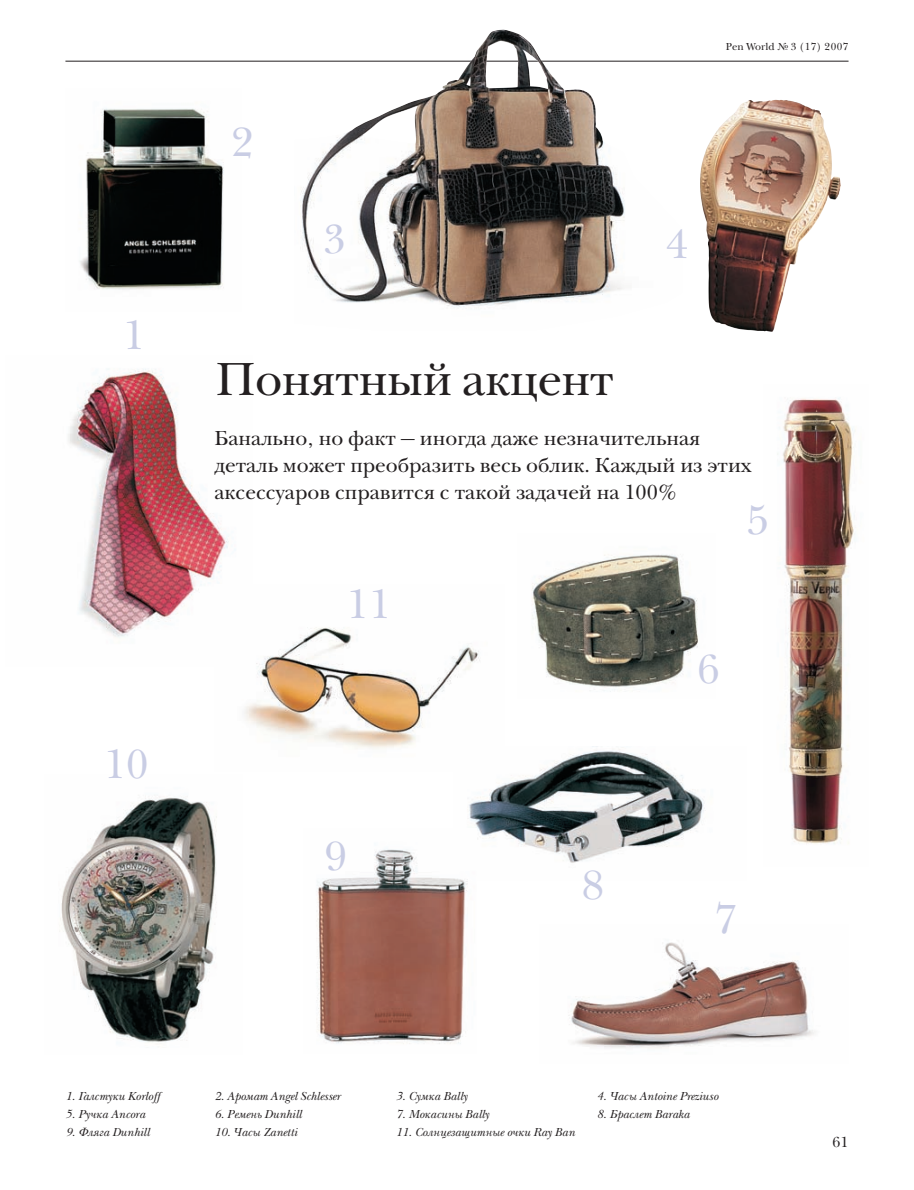
<style>
.page{position:relative;width:914px;height:1190px;background:#fff}
.page>*{position:absolute;margin:0;border:0;box-sizing:border-box;transform-origin:0 0}
.t1{font:48px "New Baskerville C";letter-spacing:-.01em;color:#231f20}
.t2{font:42px "New Baskerville C";color:#c9cde4}
.t3{font:21px/27px "New Baskerville C";color:#231f20}
.t4{font:15px "New Baskerville C";color:#231f20}
.t5{font:italic 12px "New Baskerville C";color:#231f20}
.t6{font:10.5px "New Baskerville C";color:#231f20}
</style>
<div class="page">
<img style="left:783px;top:398px;width:72px;height:446px">
<img style="left:68px;top:369px;width:161px;height:268px">
<hr style="left:65px;top:61px;width:783px;height:1px;background:#231f20">
<img style="left:80px;top:108px;width:144px;height:182px">
<img style="left:294px;top:30px;width:388px;height:278px">
<img style="left:700px;top:100px;width:140px;height:232px">
<img style="left:532px;top:554px;width:166px;height:138px">
<img style="left:568px;top:942px;width:247px;height:106px">
<img style="left:469px;top:746px;width:236px;height:117px">
<img style="left:317px;top:828px;width:159px;height:216px">
<img style="left:60px;top:797px;width:157px;height:245px">
<img style="left:214px;top:585px;width:290px;height:186px">
<h2 class="t2" style="left:123px;top:319px;width:24px">1</h2>
<h2 class="t2" style="left:104px;top:749px;width:46px">10</h2>
<h2 class="t2" style="left:231px;top:127px;width:24px">2</h2>
<p class="t6" style="left:725px;top:43px;width:124px">Pen World № 3 (17) 2007</p>
<h2 class="t2" style="left:323px;top:224px;width:24px">3</h2>
<h2 class="t2" style="left:665px;top:228px;width:24px">4</h2>
<h1 class="t1" style="left:216px;top:362px;width:399px">Понятный акцент</h1>
<h3 class="t3" style="left:214px;top:427px;width:539px">Банально, но факт — иногда даже незначительная деталь может преобразить весь облик. Каждый из этих аксессуаров справится с такой задачей на 100%</h3>
<h2 class="t2" style="left:746px;top:505px;width:24px">5</h2>
<h2 class="t2" style="left:346px;top:588px;width:46px">11</h2>
<h2 class="t2" style="left:324px;top:840px;width:24px">9</h2>
<h2 class="t2" style="left:581px;top:870px;width:24px">8</h2>
<h2 class="t2" style="left:697px;top:654px;width:24px">6</h2>
<h2 class="t2" style="left:714px;top:904px;width:24px">7</h2>
<p class="t5" style="left:65px;top:1091px;width:96px">1. Галстуки Korloff</p>
<p class="t5" style="left:214px;top:1091px;width:127px">2. Аромат Angel Schlesser</p>
<p class="t5" style="left:395px;top:1091px;width:73px">3. Сумка Bally</p>
<p class="t5" style="left:596px;top:1091px;width:123px">4. Часы Antoine Preziuso</p>
<p class="t5" style="left:65px;top:1109px;width:81px">5. Ручка Ancora</p>
<p class="t5" style="left:214px;top:1109px;width:89px">6. Ремень Dunhill</p>
<p class="t5" style="left:395px;top:1109px;width:95px">7. Мокасины Bally</p>
<p class="t5" style="left:596px;top:1109px;width:94px">8. Браслет Baraka</p>
<p class="t5" style="left:65px;top:1127px;width:85px">9. Фляга Dunhill</p>
<p class="t5" style="left:214px;top:1127px;width:84px">10. Часы Zanetti</p>
<p class="t5" style="left:395px;top:1127px;width:180px">11. Солнцезащитные очки Ray Ban</p>
<p class="t4" style="left:832px;top:1137px;width:17px">61</p>
</div>
